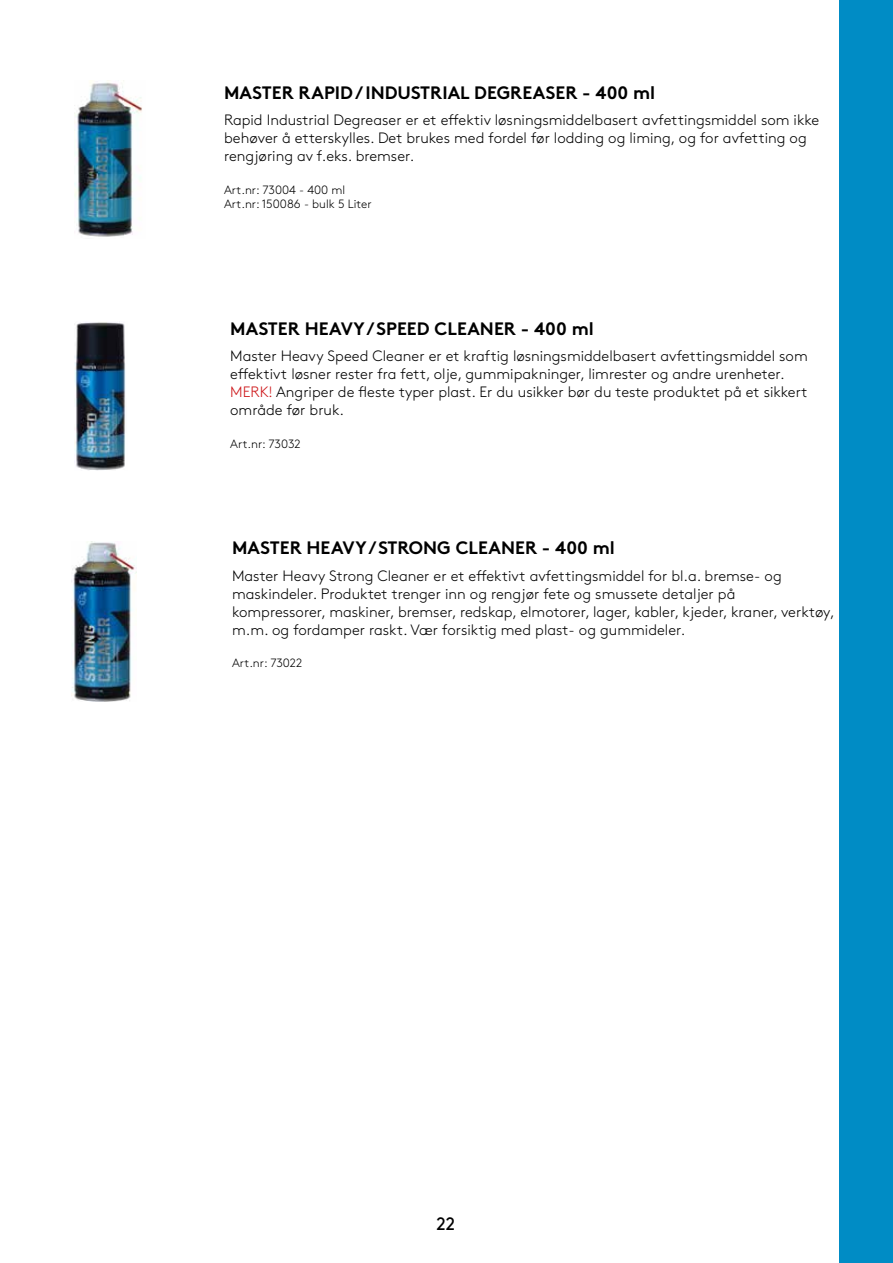
<style>
.page{position:relative;width:893px;height:1263px;background:#fff}
.page>*{position:absolute;margin:0;border:0;box-sizing:border-box;transform-origin:0 0}
.t1{font:700 18px "Brown";color:#000}
.t2{font:18px "Brown";color:#000}
.t3{font:300 15px/18px "Brown";color:#000}
.t4{font:300 12px/14.4px "Brown";color:#000}
.s1{color:#cd1619}
</style>
<div class="page">
<div style="left:840px;top:0;width:53px;height:1263px;background:#008cc5"></div>
<img style="left:74px;top:81px;width:68px;height:156px">
<img style="left:74px;top:322px;width:52px;height:149px">
<img style="left:71px;top:541px;width:66px;height:160px">
<p class="t1" style="left:224px;top:78px;width:433px">MASTER RAPID / INDUSTRIAL DEGREASER - 400 ml</p>
<p class="t3" style="left:224px;top:110px;width:597px">Rapid Industrial Degreaser er et effektiv løsningsmiddelbasert avfettingsmiddel som ikke behøver å etterskylles. Det brukes med fordel før lodding og liming, og for avfetting og rengjøring av f.eks. bremser.</p>
<p class="t4" style="left:224px;top:181px;width:149px">Art.nr: 73004 - 400 ml<br>Art.nr: 150086 - bulk 5 Liter</p>
<p class="t1" style="left:230px;top:314px;width:365px">MASTER HEAVY / SPEED CLEANER - 400 ml</p>
<p class="t3" style="left:230px;top:346px;width:579px">Master Heavy Speed Cleaner er et kraftig løsningsmiddelbasert avfettingsmiddel som effektivt løsner rester fra fett, olje, gummipakninger, limrester og andre urenheter.<br><span class="s1">MERK!</span> Angriper de fleste typer plast. Er du usikker bør du teste produktet på et sikkert område før bruk.</p>
<p class="t4" style="left:230px;top:435px;width:72px">Art.nr: 73032</p>
<p class="t1" style="left:232px;top:533px;width:384px">MASTER HEAVY / STRONG CLEANER - 400 ml</p>
<p class="t3" style="left:232px;top:565px;width:604px">Master Heavy Strong Cleaner er et effektivt avfettingsmiddel for bl.a. bremse- og maskindeler. Produktet trenger inn og rengjør fete og smussete detaljer på<br>kompressorer, maskiner, bremser, redskap, elmotorer, lager, kabler, kjeder, kraner, verktøy, m.m. og fordamper raskt. Vær forsiktig med plast- og gummideler.</p>
<p class="t4" style="left:232px;top:655px;width:72px">Art.nr: 73022</p>
<p class="t2" style="left:436px;top:1210px;width:20px">22</p>
</div>
